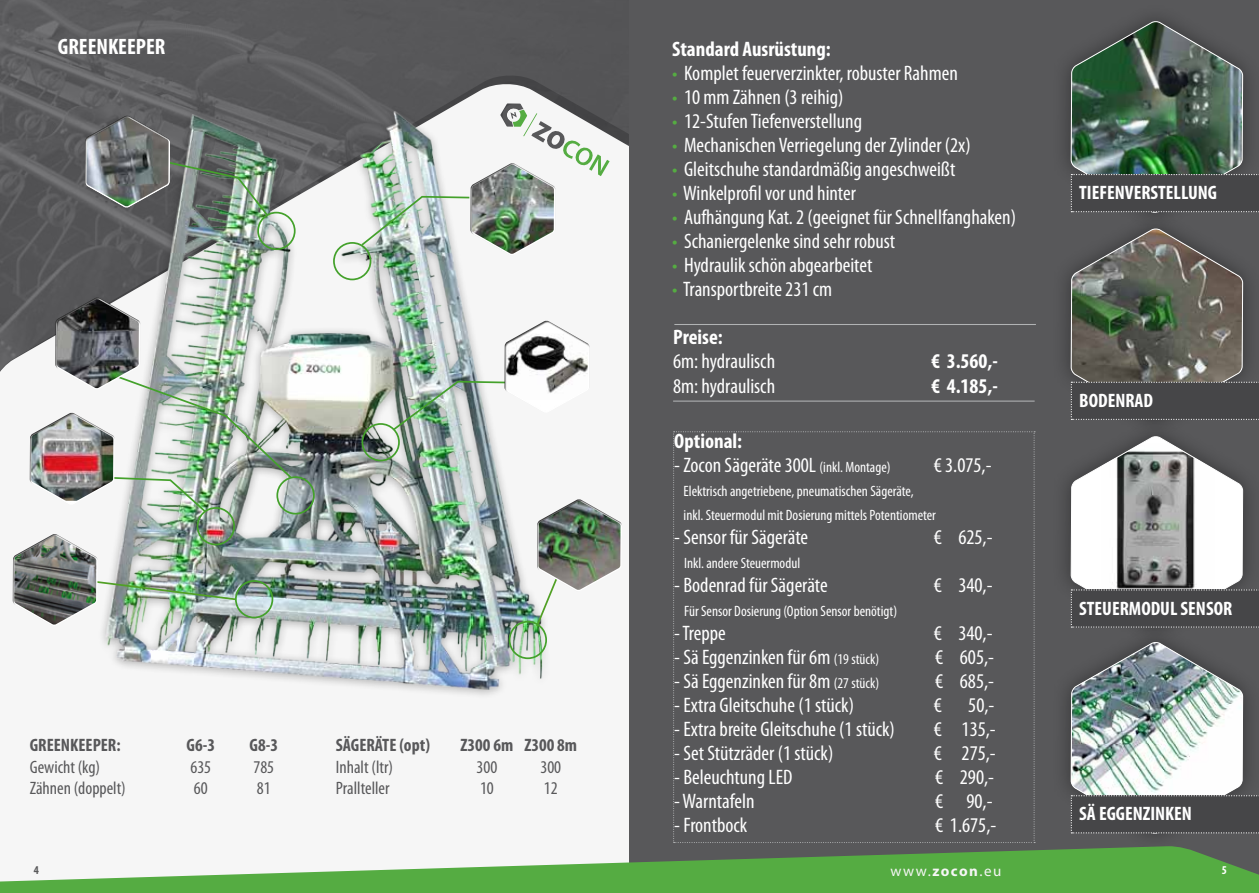
<style>
.page{position:relative;width:1259px;height:893px;background:#fff}
.page>*{position:absolute;margin:0;border:0;box-sizing:border-box;transform-origin:0 0}
.t1{font:700 condensed 22.35px "Myriad Pro";color:#fff}
.t2{font:condensed 21px "Myriad Pro";color:#fff}
.t3{font:700 condensed 21px "Myriad Pro";color:#fff}
.t4{font:700 condensed 19.5px "Myriad Pro";color:#fff}
.t5{font:condensed 18px "Myriad Pro";color:#58585a}
.t6{font:700 condensed 18px "Myriad Pro";color:#58585a}
.t7{font:condensed 15px/24px "Myriad Pro";color:#fff}
.t8{font:15px "Myriad Pro";color:#f6f6f6}
.t9{font:700 condensed 12px "Myriad Pro";color:#58585a}
.t10{font:700 condensed 12px "Myriad Pro";color:#fff}
.s1{color:#55ac42}
.s2{font-size:15px}
.s3{font-weight:700}
</style>
<div class="page">
<img style="left:0;top:0;width:629px;height:73px">
<svg style="left:0;top:82px;width:629px;height:290px;fill:#59595b"></svg>
<div style="left:629px;top:0;width:630px;height:893px;background:#58585a"></div>
<svg style="left:0;top:849px;width:1259px;height:44px;fill:#55ac42"></svg>
<img style="left:49px;top:81px;width:568px;height:617px">
<hr style="left:674px;top:324px;width:362px;height:1px;background:#b1b3b4">
<hr style="left:673px;top:401px;width:361px;height:1px;background:#b1b3b4">
<svg style="left:673px;top:431px;width:362px;height:412px"></svg>
<div style="left:1052px;top:625px;width:207px;height:226px;background:#000;opacity:.4"></div>
<div style="left:1070px;top:857px;width:173px;height:36px;background:#55ac42"></div>
<svg style="left:1070px;top:833px;width:173px;height:24px"></svg>
<svg style="left:1243px;top:69px;width:16px;height:142px"></svg>
<svg style="left:1243px;top:484px;width:16px;height:144px"></svg>
<img style="left:1070px;top:649px;width:189px;height:184px">
<svg style="left:1070px;top:18px;width:173px;height:631px"></svg>
<svg style="left:1070px;top:229px;width:189px;height:191px"></svg>
<div style="left:333px;top:242px;width:38px;height:38px;border:2px solid #44a12b;border-radius:50%"></div>
<svg style="left:535px;top:592px;width:82px;height:36px"></svg>
<div style="left:535px;top:498px;width:88px;height:94px;background:#000;opacity:.8"></div>
<img style="left:391px;top:319px;width:199px;height:113px">
<div style="left:502px;top:319px;width:89px;height:94px;background:#000;opacity:.8"></div>
<img style="left:84px;top:114px;width:185px;height:103px">
<div style="left:83px;top:114px;width:88px;height:94px;background:#000;opacity:.8"></div>
<img style="left:29px;top:296px;width:264px;height:218px">
<div style="left:28px;top:411px;width:88px;height:95px;background:#000;opacity:.8"></div>
<img style="left:99px;top:532px;width:138px;height:95px">
<div style="left:11px;top:532px;width:88px;height:95px;background:#000;opacity:.8"></div>
<div style="left:509px;top:621px;width:38px;height:38px;border:2px solid #44a12b;border-radius:50%"></div>
<div style="left:235px;top:580px;width:38px;height:38px;border:2px solid #44a12b;border-radius:50%"></div>
<div style="left:276px;top:476px;width:39px;height:39px;border:2px solid #44a12b;border-radius:50%"></div>
<div style="left:257px;top:212px;width:38px;height:38px;border:2px solid #44a12b;border-radius:50%"></div>
<div style="left:197px;top:507px;width:38px;height:38px;border:2px solid #44a12b;border-radius:50%"></div>
<div style="left:361px;top:423px;width:39px;height:38px;border:2px solid #44a12b;border-radius:50%"></div>
<img style="left:360px;top:103px;width:249px;height:153px">
<div style="left:468px;top:161px;width:89px;height:95px;background:#000;opacity:.8"></div>
<p class="t1" style="left:58px;top:33px;width:109px">GREENKEEPER</p>
<p class="t6" style="left:30px;top:734px;width:92px">GREENKEEPER:</p>
<p class="t6" style="left:187px;top:734px;width:30px">G6-3</p>
<p class="t6" style="left:250px;top:734px;width:30px">G8-3</p>
<p class="t6" style="left:336px;top:734px;width:96px">SÄGERÄTE (opt)</p>
<p class="t6" style="left:460px;top:734px;width:118px">Z300 6m Z300 8m</p>
<p class="t5" style="left:30px;top:756px;width:72px">Gewicht (kg)</p>
<p class="t5" style="left:190px;top:756px;width:22px">635</p>
<p class="t5" style="left:253px;top:756px;width:22px">785</p>
<p class="t5" style="left:336px;top:756px;width:59px">Inhalt (ltr)</p>
<p class="t5" style="left:476px;top:756px;width:22px">300</p>
<p class="t5" style="left:540px;top:756px;width:22px">300</p>
<p class="t5" style="left:30px;top:778px;width:98px">Zähnen (doppelt)</p>
<p class="t5" style="left:194px;top:778px;width:15px">60</p>
<p class="t5" style="left:257px;top:778px;width:15px">81</p>
<p class="t5" style="left:336px;top:778px;width:55px">Prallteller</p>
<p class="t5" style="left:480px;top:778px;width:15px">10</p>
<p class="t5" style="left:544px;top:778px;width:15px">12</p>
<p class="t3" style="left:672px;top:35px;width:160px">Standard Ausrüstung:</p>
<p class="t2" style="left:672px;top:60px;width:287px"><span class="s1">•</span> Komplet feuerverzinkter, robuster Rahmen</p>
<p class="t2" style="left:672px;top:84px;width:173px"><span class="s1">•</span> 10 mm Zähnen (3 reihig)</p>
<p class="t2" style="left:672px;top:108px;width:191px"><span class="s1">•</span> 12-Stufen Tiefenverstellung</p>
<p class="t2" style="left:672px;top:132px;width:300px"><span class="s1">•</span> Mechanischen Verriegelung der Zylinder (2x)</p>
<p class="t2" style="left:672px;top:156px;width:285px"><span class="s1">•</span> Gleitschuhe standardmäßig angeschweißt</p>
<p class="t2" style="left:672px;top:180px;width:185px"><span class="s1">•</span> Winkelprofil vor und hinter</p>
<p class="t2" style="left:672px;top:204px;width:345px"><span class="s1">•</span> Aufhängung Kat. 2 (geeignet für Schnellfanghaken)</p>
<p class="t2" style="left:672px;top:228px;width:225px"><span class="s1">•</span> Schaniergelenke sind sehr robust</p>
<p class="t2" style="left:672px;top:252px;width:202px"><span class="s1">•</span> Hydraulik schön abgearbeitet</p>
<p class="t2" style="left:672px;top:276px;width:162px"><span class="s1">•</span> Transportbreite 231 cm</p>
<p class="t3" style="left:673px;top:324px;width:51px">Preise:</p>
<p class="t2" style="left:673px;top:349px;width:104px">6m: hydraulisch</p>
<p class="t3" style="left:931px;top:348px;width:68px">€ 3.560,-</p>
<p class="t2" style="left:673px;top:373px;width:104px">8m: hydraulisch</p>
<p class="t3" style="left:931px;top:372px;width:68px">€ 4.185,-</p>
<p class="t3" style="left:674px;top:428px;width:69px">Optional:</p>
<p class="t2" style="left:674px;top:452px;width:218px">- Zocon Sägeräte 300L <span class="s2">(inkl. Montage)</span></p>
<p class="t2" style="left:933px;top:452px;width:59px">€ 3.075,-</p>
<p class="t7" style="left:683px;top:479px;width:254px">Elektrisch angetriebene, pneumatischen Sägeräte, inkl. Steuermodul mit Dosierung mittels Potentiometer</p>
<p class="t2" style="left:674px;top:524px;width:136px">- Sensor für Sägeräte</p>
<p class="t2" style="left:933px;top:524px;width:60px">€ 625,-</p>
<p class="t7" style="left:684px;top:551px;width:118px">Inkl. andere Steuermodul</p>
<p class="t2" style="left:674px;top:572px;width:155px">- Bodenrad für Sägeräte</p>
<p class="t2" style="left:933px;top:572px;width:60px">€ 340,-</p>
<p class="t7" style="left:684px;top:599px;width:214px">Für Sensor Dosierung (Option Sensor benötigt)</p>
<p class="t2" style="left:674px;top:620px;width:53px">- Treppe</p>
<p class="t2" style="left:933px;top:620px;width:60px">€ 340,-</p>
<p class="t2" style="left:674px;top:644px;width:206px">- Sä Eggenzinken für 6m <span class="s2">(19 stück)</span></p>
<p class="t2" style="left:935px;top:644px;width:60px">€ 605,-</p>
<p class="t2" style="left:674px;top:668px;width:206px">- Sä Eggenzinken für 8m <span class="s2">(27 stück)</span></p>
<p class="t2" style="left:935px;top:668px;width:60px">€ 685,-</p>
<p class="t2" style="left:674px;top:692px;width:181px">- Extra Gleitschuhe (1 stück)</p>
<p class="t2" style="left:933px;top:692px;width:10px">€</p>
<p class="t2" style="left:968px;top:692px;width:28px">50,-</p>
<p class="t2" style="left:674px;top:716px;width:222px">- Extra breite Gleitschuhe (1 stück)</p>
<p class="t2" style="left:933px;top:716px;width:64px">€ 135,-</p>
<p class="t2" style="left:674px;top:740px;width:161px">- Set Stützräder (1 stück)</p>
<p class="t2" style="left:933px;top:740px;width:64px">€ 275,-</p>
<p class="t2" style="left:674px;top:764px;width:120px">- Beleuchtung LED</p>
<p class="t2" style="left:935px;top:764px;width:60px">€ 290,-</p>
<p class="t2" style="left:674px;top:788px;width:82px">- Warntafeln</p>
<p class="t2" style="left:935px;top:788px;width:59px">€ 90,-</p>
<p class="t2" style="left:674px;top:812px;width:75px">- Frontbock</p>
<p class="t2" style="left:935px;top:812px;width:63px">€ 1.675,-</p>
<p class="t4" style="left:1079px;top:181px;width:139px">TIEFENVERSTELLUNG</p>
<p class="t4" style="left:1079px;top:388px;width:75px">BODENRAD</p>
<p class="t4" style="left:1079px;top:596px;width:154px">STEUERMODUL SENSOR</p>
<p class="t4" style="left:1079px;top:802px;width:114px">SÄ EGGENZINKEN</p>
<p class="t9" style="left:34px;top:862px;width:7px">4</p>
<p class="t8" style="left:890px;top:862px;width:113px">www.<span class="s3">zocon</span>.eu</p>
<p class="t10" style="left:1222px;top:862px;width:7px">5</p>
</div>
